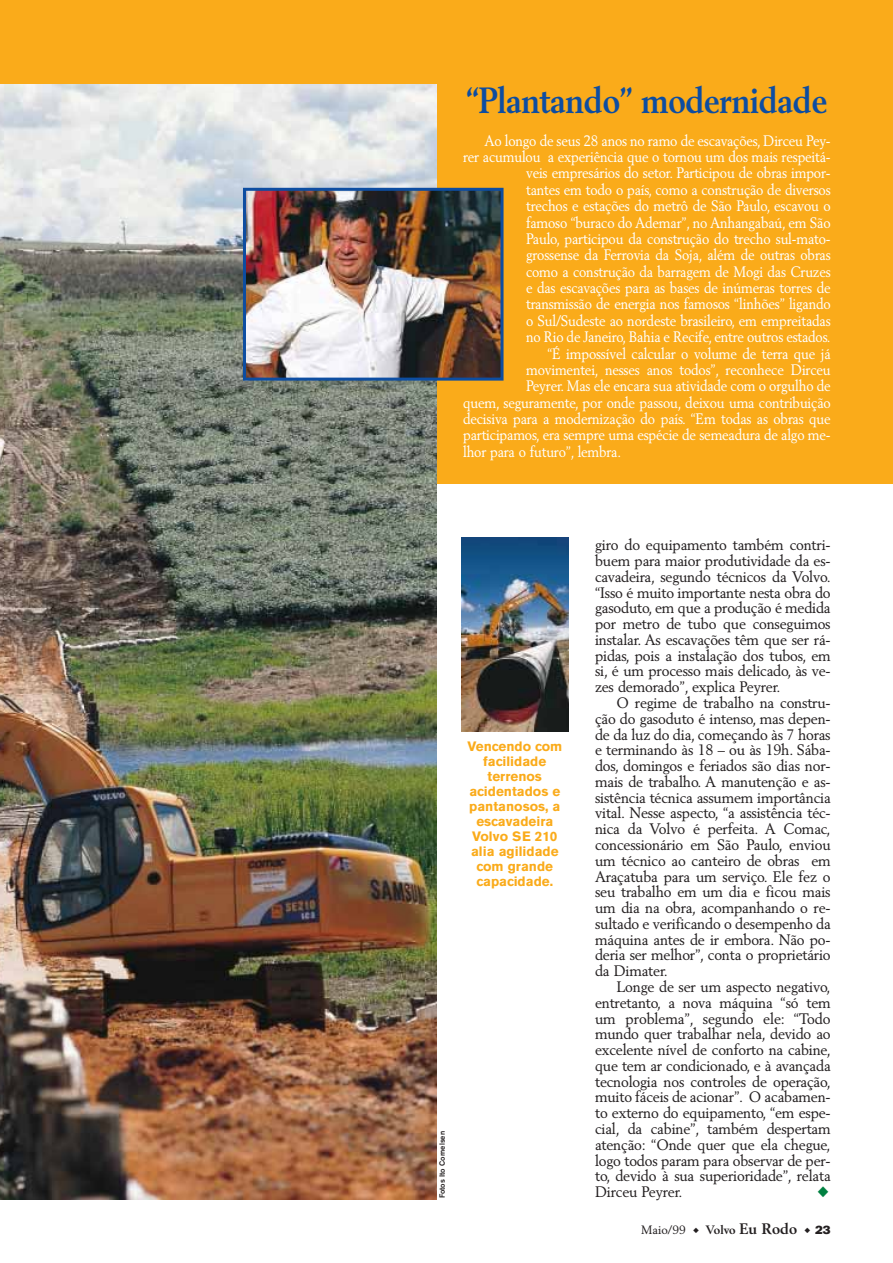
<style>
.page{position:relative;width:893px;height:1263px;background:#fff}
.page>*{position:absolute;margin:0;border:0;box-sizing:border-box;transform-origin:0 0}
.t1{font:700 36px "Volvo Serif";letter-spacing:-.01em;color:#0d4da1;scale:.9 1}
.t2{font:15px/15.8px "Volvo Serif Roman";letter-spacing:-.01em;color:#231f20;text-align:justify;scale:.96 1}
.t3{font:15px "Volvo Serif Roman";letter-spacing:-.01em;color:#fff;scale:.9 1}
.t4{font:700 13.5px/15px "Volvo Sans";color:#faab1a;text-align:center}
.t5{font:12px "Volvo Serif Roman";color:#231f20}
.t6{font:500 7.5px "Volvo Sans";color:#231f20}
.s1{font-family:"Volvo Serif";font-weight:700}
.s2{font-family:"Volvo Serif";font-weight:700;font-size:15px}
.s3{font-family:"Volvo Sans Super"}
</style>
<div class="page">
<div style="left:0;top:0;width:893px;height:483px;background:#faab1a"></div>
<img style="left:462px;top:537px;width:106px;height:194px">
<img style="left:0;top:84px;width:436px;height:1116px">
<img style="left:247px;top:192px;width:253px;height:185px">
<div style="left:243px;top:188px;width:261px;height:193px;border:3px solid #0d4da1"></div>
<h1 class="t1" style="left:466px;top:83px;width:402px">“Plantando” modernidade</h1>
<p class="t3" style="left:484px;top:133px;width:386px">Ao longo de seus 28 anos no ramo de escavações, Dirceu Pey-</p>
<p class="t3" style="left:463px;top:150px;width:410px">rer acumulou a experiência que o tornou um dos mais respeitá-</p>
<p class="t3" style="left:526px;top:166px;width:340px">veis empresários do setor. Participou de obras impor-</p>
<p class="t3" style="left:526px;top:182px;width:340px">tantes em todo o país, como a construção de diversos</p>
<p class="t3" style="left:526px;top:199px;width:340px">trechos e estações do metrô de São Paulo, escavou o</p>
<p class="t3" style="left:526px;top:215px;width:340px">famoso “buraco do Ademar”, no Anhangabaú, em São</p>
<p class="t3" style="left:526px;top:231px;width:340px">Paulo, participou da construção do trecho sul-mato-</p>
<p class="t3" style="left:526px;top:248px;width:340px">grossense da Ferrovia da Soja, além de outras obras</p>
<p class="t3" style="left:526px;top:264px;width:340px">como a construção da barragem de Mogi das Cruzes</p>
<p class="t3" style="left:526px;top:281px;width:340px">e das escavações para as bases de inúmeras torres de</p>
<p class="t3" style="left:526px;top:297px;width:340px">transmissão de energia nos famosos “linhões” ligando</p>
<p class="t3" style="left:526px;top:313px;width:340px">o Sul/Sudeste ao nordeste brasileiro, em empreitadas</p>
<p class="t3" style="left:526px;top:330px;width:340px">no Rio de Janeiro, Bahia e Recife, entre outros estados.</p>
<p class="t3" style="left:547px;top:346px;width:316px">“É impossível calcular o volume de terra que já</p>
<p class="t3" style="left:526px;top:362px;width:340px">movimentei, nesses anos todos”, reconhece Dirceu</p>
<p class="t3" style="left:526px;top:379px;width:340px">Peyrer. Mas ele encara sua atividade com o orgulho de</p>
<p class="t3" style="left:463px;top:395px;width:410px">quem, seguramente, por onde passou, deixou uma contribuição</p>
<p class="t3" style="left:463px;top:412px;width:410px">decisiva para a modernização do país. “Em todas as obras que</p>
<p class="t3" style="left:463px;top:428px;width:410px">participamos, era sempre uma espécie de semeadura de algo me-</p>
<p class="t3" style="left:463px;top:444px;width:177px">lhor para o futuro”, lembra.</p>
<p class="t4" style="left:467px;top:739px;width:96px">Vencendo com facilidade terrenos acidentados e pantanosos, a escavadeira<br>Volvo SE 210 alia agilidade com grande capacidade.</p>
<p class="t6" style="left:439px;top:1198px;width:69px;rotate:-90deg">Fotos Ito Cornelsen</p>
<p class="t2" style="left:595px;top:539px;width:247px">giro do equipamento também contri&shy;buem para maior produtividade da es&shy;cavadeira, segundo técnicos da Volvo. “Isso é muito importante nesta obra do gasoduto, em que a produção é medida por metro de tubo que conseguimos instalar. As escavações têm que ser rá&shy;pidas, pois a instalação dos tubos, em si, é um processo mais delicado, às ve&shy;zes demorado”, explica Peyrer.</p>
<p class="t2" style="left:595px;top:697px;width:247px;text-indent:21px">O regime de trabalho na constru&shy;ção do gasoduto é intenso, mas depen&shy;de da luz do dia, começando às 7 horas e terminando às 18 – ou às 19h. Sába&shy;dos, domingos e feriados são dias nor&shy;mais de trabalho. A manutenção e as&shy;sistência técnica assumem importância vital. Nesse aspecto, “a assistência téc&shy;nica da Volvo é perfeita. A Comac, concessionário em São Paulo, enviou um técnico ao canteiro de obras em Araçatuba para um serviço. Ele fez o seu trabalho em um dia e ficou mais um dia na obra, acompanhando o re&shy;sultado e verificando o desempenho da máquina antes de ir embora. Não po&shy;deria ser melhor”, conta o proprietário da Dimater.</p>
<p class="t2" style="left:595px;top:981px;width:247px;text-indent:21px">Longe de ser um aspecto negativo, entretanto, a nova máquina “só tem um problema”, segundo ele: “Todo mundo quer trabalhar nela, devido ao excelente nível de conforto na cabine, que tem ar condicionado, e à avançada tecnologia nos controles de operação, muito fáceis de acionar”. O acabamen&shy;to externo do equipamento, “em espe&shy;cial, da cabine”, também despertam atenção: “Onde quer que ela chegue, logo todos param para observar de per&shy;to, devido à sua superioridade”, relata Dirceu Peyrer.</p>
<p class="t5" style="left:641px;top:1224px;width:191px">Maio/99 ◆ <span class="s1">Volvo</span> <span class="s2">Eu Rodo</span> ◆ <span class="s3">23</span></p>
</div>
